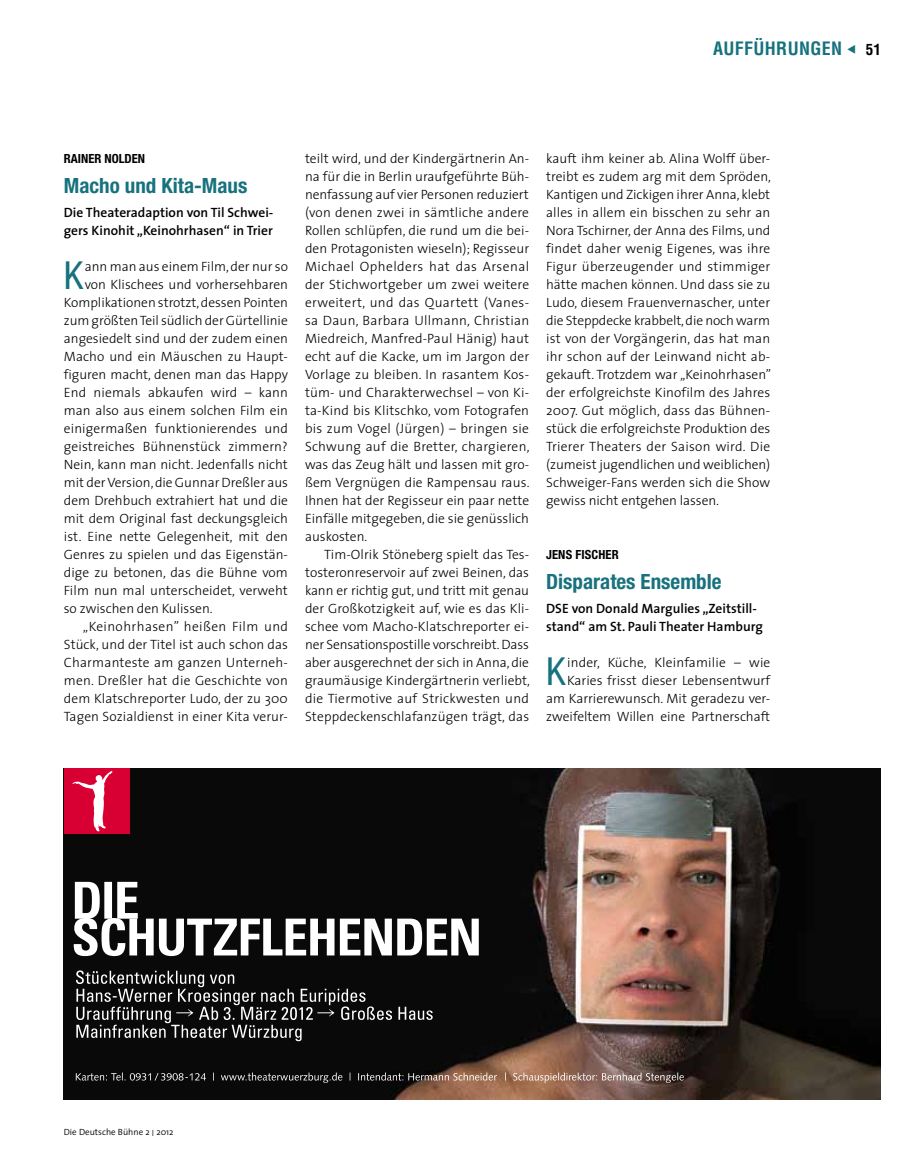
<style>
.page{position:relative;width:915px;height:1170px;background:#fff}
.page>*{position:absolute;margin:0;border:0;box-sizing:border-box;transform-origin:0 0}
.t1{font:condensed 38.7px "Helvetica Neue LT Std";color:#17727e}
.t2{font:700 condensed 21px "Helvetica Neue LT Std";color:#17727e}
.t3{font:700 condensed 18px "Helvetica LT Std";letter-spacing:.02em;color:#17727e}
.t4{font:300 13.5px/18px "The Sans";color:#000;text-align:justify}
.t5{font:600 13.5px/18px "The Sans";color:#000}
.t6{font:300 13.5px "The Sans";letter-spacing:.03em;color:#000}
.t7{font:700 condensed 12.6px "Helvetica Neue LT Std";letter-spacing:.01em;color:#000}
.t8{font:300 9px "The Sans";color:#000}
.s1{font-size:15px;color:#000}
.s2{font-style:inherit}
</style>
<div class="page">
<img style="left:64px;top:768px;width:816px;height:331px">
<svg style="left:76px;top:970px;width:356px;height:71px;background:#2c2c2c"></svg>
<div style="left:64px;top:768px;width:65px;height:65px;background:#d80033"></div>
<svg style="left:72px;top:771px;width:41px;height:60px"></svg>
<svg style="left:76px;top:1072px;width:607px;height:10px;background:#5f524c"></svg>
<svg style="left:73px;top:881px;width:405px;height:75px"></svg>
<h3 class="t3" style="left:712px;top:37px;width:169px">AUFFÜHRUNGEN ▼ <span class="s1">51</span></h3>
<p class="t7" style="left:64px;top:151px;width:83px">Rainer Nolden</p>
<h2 class="t2" style="left:64px;top:173px;width:185px">Macho und Kita-Maus</h2>
<p class="t5" style="left:64px;top:203px;width:211px">Die Theateradaption von Til Schwei&shy;gers Kinohit „Keinohrhasen“ in Trier</p>
<h1 class="t1" style="left:64px;top:253px;width:21px">K</h1>
<p class="t4" style="left:85px;top:257px;width:205px">ann man aus einem Film, der nur so</p>
<p class="t4" style="left:85px;top:275px;width:205px">von Klischees und vorhersehbaren</p>
<p class="t4" style="left:64px;top:293px;width:226px">Komplikationen strotzt, dessen Pointen</p>
<p class="t4" style="left:64px;top:311px;width:225px">zum größten Teil südlich der Gürtellinie</p>
<p class="t4" style="left:64px;top:329px;width:225px">angesiedelt sind und der zudem einen</p>
<p class="t4" style="left:64px;top:347px;width:225px">Macho und ein Mäuschen zu Haupt-</p>
<p class="t4" style="left:64px;top:365px;width:225px">figuren macht, denen man das Happy</p>
<p class="t4" style="left:64px;top:383px;width:226px">End niemals abkaufen wird – kann</p>
<p class="t4" style="left:64px;top:401px;width:225px">man also aus einem solchen Film ein</p>
<p class="t4" style="left:64px;top:419px;width:225px">einigermaßen funktionierendes und</p>
<p class="t4" style="left:64px;top:437px;width:225px">geistreiches Bühnenstück zimmern?</p>
<p class="t4" style="left:64px;top:455px;width:225px">Nein, kann man nicht. Jedenfalls nicht</p>
<p class="t4" style="left:64px;top:473px;width:225px">mit der Version, die Gunnar Dreßler aus</p>
<p class="t4" style="left:64px;top:491px;width:225px">dem Drehbuch extrahiert hat und die</p>
<p class="t4" style="left:64px;top:509px;width:225px">mit dem Original fast deckungsgleich</p>
<p class="t4" style="left:64px;top:527px;width:226px">ist. Eine nette Gelegenheit, mit den</p>
<p class="t4" style="left:64px;top:545px;width:225px">Genres zu spielen und das Eigenstän-</p>
<p class="t4" style="left:64px;top:563px;width:225px">dige zu betonen, das die Bühne vom</p>
<p class="t4" style="left:64px;top:581px;width:225px">Film nun mal unterscheidet, verweht</p>
<p class="t4" style="left:64px;top:599px;width:150px">so zwischen den Kulissen.</p>
<p class="t6" style="left:83px;top:615px;width:206px">„Keinohrhasen” heißen Film und</p>
<p class="t4" style="left:64px;top:635px;width:225px">Stück, und der Titel ist auch schon das</p>
<p class="t4" style="left:64px;top:653px;width:225px">Charmanteste am ganzen Unterneh-</p>
<p class="t4" style="left:64px;top:671px;width:225px">men. Dreßler hat die Geschichte von</p>
<p class="t4" style="left:64px;top:689px;width:225px">dem Klatschreporter Ludo, der zu 300</p>
<p class="t4" style="left:64px;top:707px;width:225px">Tagen Sozialdienst in einer Kita verur-</p>
<p class="t4" style="left:305px;top:149px;width:226px">teilt wird, und der Kindergärtnerin An&shy;na für die in Berlin uraufgeführte Büh&shy;nenfassung auf vier Personen reduziert (von denen zwei in sämtliche andere Rollen schlüpfen, die rund um die bei&shy;den Protagonisten wieseln); Regisseur Michael Ophelders hat das Arsenal der Stichwortgeber um zwei weitere erweitert, und das Quartett (Vanes&shy;sa Daun, Barbara Ullmann, Christian Miedreich, Manfred-Paul Hänig) haut echt auf die Kacke, um im Jargon der Vorlage zu bleiben. In rasantem Kos&shy;tüm- und Charakterwechsel – von Ki&shy;ta-Kind bis Klitschko, vom Fotografen bis zum Vogel (Jürgen) – bringen sie Schwung auf die Bretter, chargieren, was das Zeug hält und lassen mit gro&shy;ßem Vergnügen die Rampensau raus.<br>Ihnen hat der Regisseur ein paar nette Einfälle mitgegeben, die sie genüsslich auskosten.</p>
<p class="t4" style="left:305px;top:545px;width:226px;text-indent:19px">Tim-Olrik Stöneberg spielt das Tes&shy;tosteronreservoir auf zwei Beinen, das kann er richtig gut, und tritt mit genau der Großkotzigkeit auf, wie es das Kli&shy;schee vom Macho-Klatschreporter ei&shy;ner Sensationspostille vorschreibt. Dass aber ausgerechnet der sich in Anna, die graumäusige Kindergärtnerin verliebt, die Tiermotive auf Strickwesten und Steppdeckenschlafanzügen trägt, das</p>
<p class="t4" style="left:546px;top:149px;width:226px">kauft ihm keiner ab. Alina Wolff über&shy;treibt es zudem arg mit dem Spröden, Kantigen und Zickigen ihrer Anna, klebt alles in allem ein bisschen zu sehr an Nora Tschirner, der Anna des Films, und findet daher wenig Eigenes, was ihre Figur überzeugender und stimmiger hätte machen können. Und dass sie zu Ludo, diesem Frauenvernascher, unter die Steppdecke krabbelt, die noch warm ist von der Vorgängerin, das hat man ihr schon auf der Leinwand nicht ab&shy;gekauft. Trotzdem war „Keinohrhasen” der erfolgreichste Kinofilm des Jahres 2007. Gut möglich, dass das Bühnen&shy;stück die erfolgreichste Produktion des Trierer Theaters der Saison wird. Die (zumeist jugendlichen und weiblichen)<br>Schweiger-Fans werden sich die Show gewiss nicht entgehen lassen.</p>
<p class="t7" style="left:546px;top:547px;width:74px">Jens Fischer</p>
<h2 class="t2" style="left:546px;top:569px;width:177px">Disparates Ensemble</h2>
<p class="t5" style="left:546px;top:599px;width:218px">DSE von Donald Margulies „Zeitstill&shy;stand“ am St. Pauli Theater Hamburg</p>
<h1 class="t1" style="left:546px;top:649px;width:21px">K</h1>
<p class="t4" style="left:546px;top:653px;width:226px;text-align:right">inder, Küche, Kleinfamilie – wie Karies frisst dieser Lebensentwurf am Karrierewunsch. Mit geradezu ver&shy;zweifeltem Willen eine Partnerschaft</p>
<p class="t8" style="left:64px;top:1124px;width:111px">Die Deutsche Bühne 2 <span class="s2">I</span> 2012</p>
</div>
